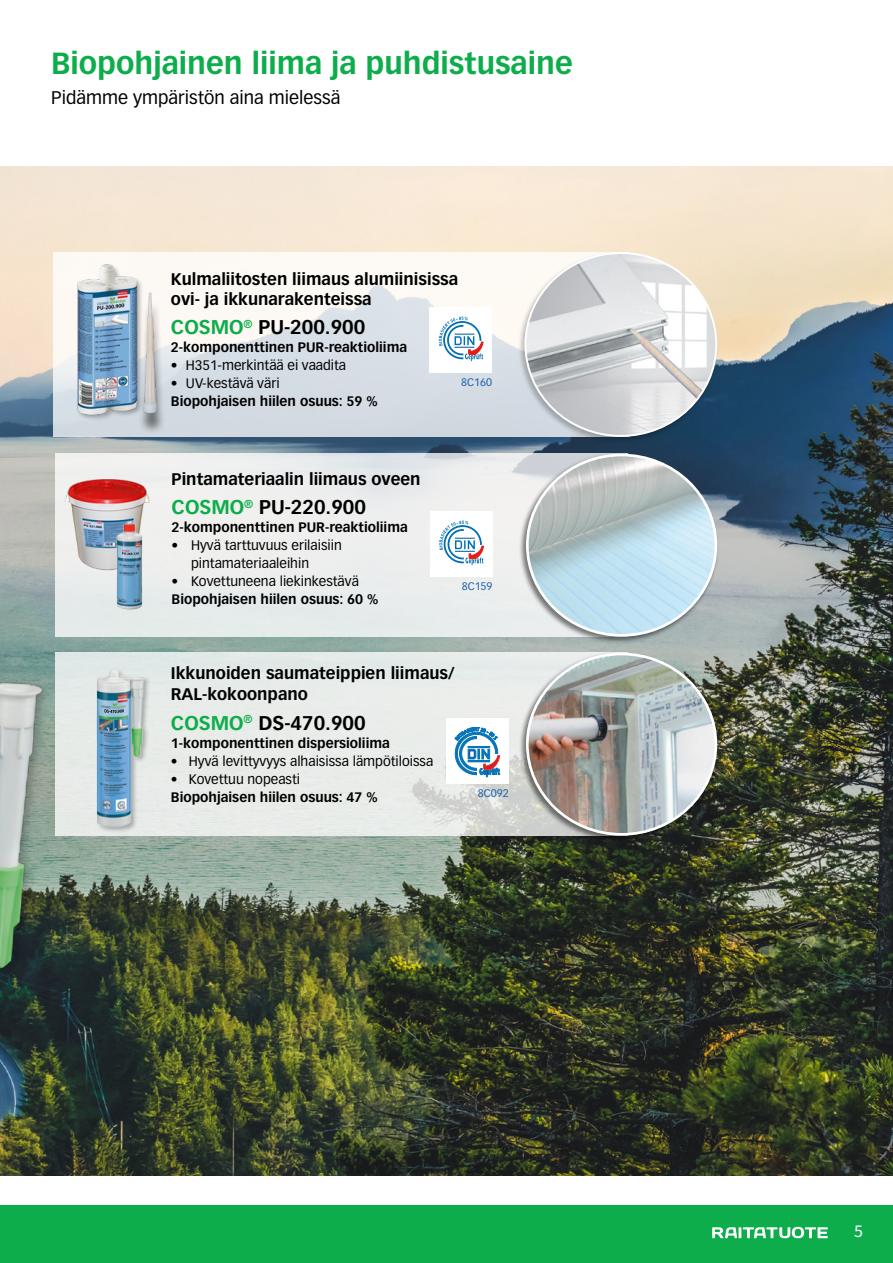
<style>
.page{position:relative;width:893px;height:1263px;background:#fff}
.page>*{position:absolute;margin:0;border:0;box-sizing:border-box;transform-origin:0 0}
.t1{font:700 30px "Vectora LT Pro";color:#0cad4a}
.t2{font:700 19.5px "Vectora LT Pro";color:#000}
.t3{font:18px "Vectora LT Pro";color:#000}
.t4{font:18px "Source Sans Pro";color:#fff}
.t5{font:700 16.5px/19.8px "Vectora LT Pro";color:#000}
.t6{font:700 13.5px "Vectora LT Pro";color:#000}
.t7{font:13.5px/18px "Vectora LT Pro";color:#000}
.t8{font:10.8px "Vectora LT Pro";color:#1c61aa}
.s1{color:#0cad4a}
</style>
<div class="page">
<div style="left:0;top:1206px;width:893px;height:57px;background:#0cad4a"></div>
<img style="left:0;top:167px;width:893px;height:1009px">
<img style="left:0;top:643px;width:53px;height:563px">
<div style="left:55px;top:454px;width:572px;height:183px;background:#eceeee"></div>
<div style="left:518px;top:452px;width:201px;height:192px;background:#000;opacity:.5"></div>
<img style="left:527px;top:455px;width:189px;height:180px">
<svg style="left:53px;top:252px;width:464px;height:185px;fill:#d9e1e8"></svg>
<div style="left:77px;top:264px;width:67px;height:157px;background:#000;opacity:.3"></div>
<img style="left:74px;top:264px;width:67px;height:152px">
<div style="left:517px;top:251px;width:202px;height:194px;background:#000;opacity:.25"></div>
<img style="left:525px;top:253px;width:191px;height:183px">
<div style="left:137px;top:300px;width:29px;height:135px;background:#000;opacity:.5"></div>
<img style="left:137px;top:290px;width:26px;height:125px">
<div style="left:430px;top:307px;width:62px;height:66px;background:#fff"></div>
<svg style="left:439px;top:317px;width:44px;height:44px"></svg>
<div style="left:55px;top:653px;width:572px;height:183px;background:#e8ece9"></div>
<div style="left:96px;top:668px;width:56px;height:165px;background:#000;opacity:.3"></div>
<img style="left:96px;top:670px;width:52px;height:159px">
<svg style="left:105px;top:709px;width:19px;height:4px"></svg>
<div style="left:518px;top:651px;width:201px;height:192px;background:#000;opacity:.5"></div>
<img style="left:527px;top:654px;width:189px;height:180px">
<div style="left:430px;top:511px;width:63px;height:66px;background:#fff"></div>
<svg style="left:439px;top:521px;width:45px;height:44px"></svg>
<div style="left:446px;top:718px;width:63px;height:66px;background:#fff"></div>
<svg style="left:455px;top:727px;width:45px;height:50px"></svg>
<img style="left:65px;top:479px;width:85px;height:92px">
<img style="left:113px;top:522px;width:34px;height:88px">
<svg style="left:122px;top:550px;width:17px;height:5px"></svg>
<svg style="left:712px;top:1227px;width:116px;height:11px"></svg>
<h1 class="t1" style="left:51px;top:45px;width:523px">Biopohjainen liima ja puhdistusaine</h1>
<h3 class="t3" style="left:51px;top:87px;width:291px">Pidämme ympäristön aina mielessä</h3>
<p class="t5" style="left:171px;top:269px;width:289px">Kulmaliitosten liimaus alumiinisissa ovi- ja ikkunarakenteissa</p>
<h2 class="t2" style="left:171px;top:315px;width:196px"><span class="s1">COSMO</span><sup>®</sup> PU-200.900</h2>
<p class="t6" style="left:171px;top:339px;width:238px">2-komponenttinen PUR-reaktioliima</p>
<p class="t7" style="left:171px;top:356px;width:177px">• H351-merkintää ei vaadita</p>
<p class="t7" style="left:171px;top:374px;width:110px">• UV-kestävä väri</p>
<p class="t6" style="left:171px;top:393px;width:208px">Biopohjaisen hiilen osuus: 59 %</p>
<p class="t8" style="left:461px;top:376px;width:32px">8C160</p>
<p class="t5" style="left:172px;top:469px;width:251px">Pintamateriaalin liimaus oveen</p>
<h2 class="t2" style="left:172px;top:495px;width:196px"><span class="s1">COSMO</span><sup>®</sup> PU-220.900</h2>
<p class="t6" style="left:172px;top:519px;width:238px">2-komponenttinen PUR-reaktioliima</p>
<p class="t7" style="left:191px;top:536px;width:152px;text-indent:-20px">• Hyvä tarttuvuus erilaisiin pintamateriaaleihin</p>
<p class="t7" style="left:172px;top:572px;width:189px">• Kovettuneena liekinkestävä</p>
<p class="t6" style="left:172px;top:591px;width:208px">Biopohjaisen hiilen osuus: 60 %</p>
<p class="t8" style="left:462px;top:580px;width:32px">8C159</p>
<p class="t5" style="left:171px;top:662px;width:285px;line-height:21.8px">Ikkunoiden saumateippien liimaus/<br>RAL-kokoonpano</p>
<h2 class="t2" style="left:171px;top:711px;width:196px"><span class="s1">COSMO</span><sup>®</sup> DS-470.900</h2>
<p class="t6" style="left:171px;top:735px;width:221px">1-komponenttinen dispersioliima</p>
<p class="t7" style="left:171px;top:752px;width:264px">• Hyvä levittyvyys alhaisissa lämpötiloissa</p>
<p class="t7" style="left:171px;top:770px;width:131px">• Kovettuu nopeasti</p>
<p class="t6" style="left:171px;top:789px;width:208px">Biopohjaisen hiilen osuus: 47 %</p>
<p class="t8" style="left:478px;top:787px;width:33px">8C092</p>
<h3 class="t4" style="left:854px;top:1219px;width:10px">5</h3>
</div>
